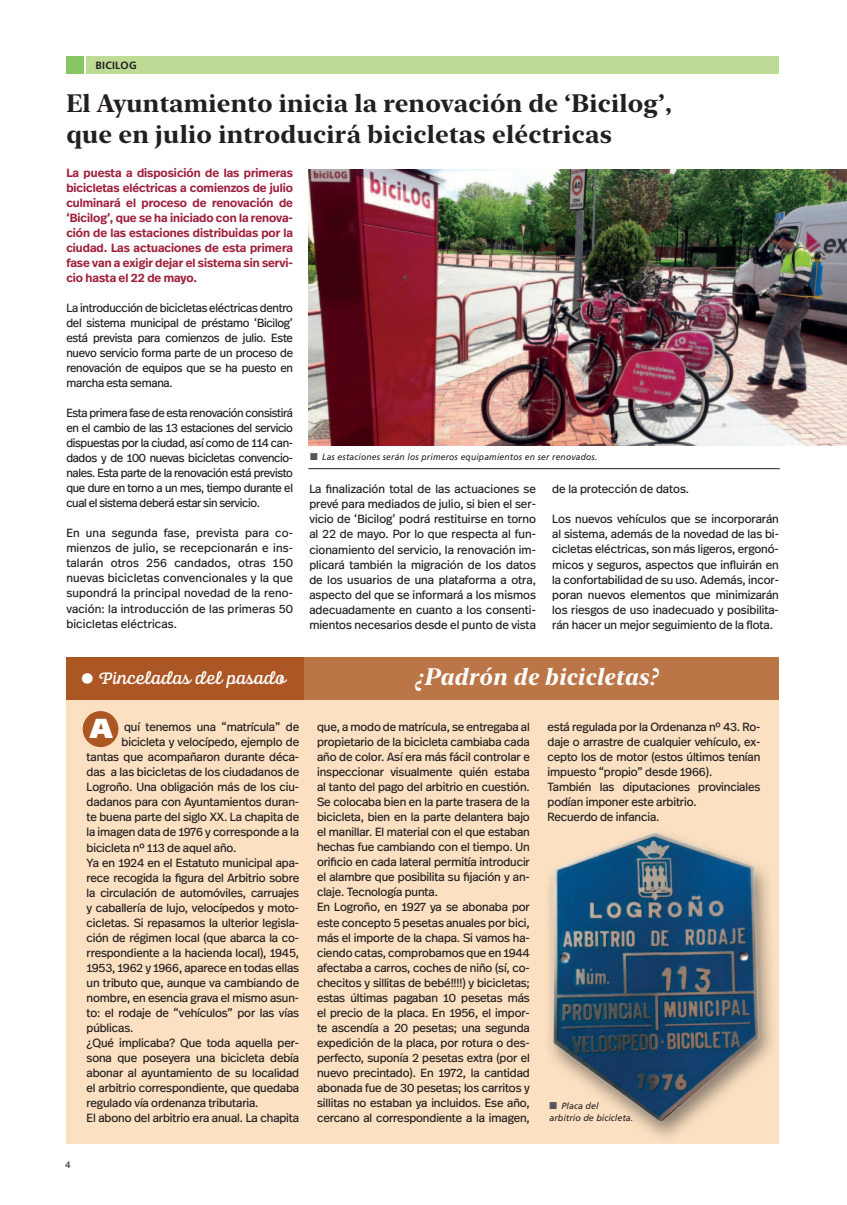
<style>
.page{position:relative;width:847px;height:1205px;background:#fff}
.page>*{position:absolute;margin:0;border:0;box-sizing:border-box;transform-origin:0 0}
.t1{font:900 27.5px "Frutiger LT Std";color:#fff}
.t2{font:17.62px "Alianza Script 500";color:#fff}
.t3{font:700 12.25px "New York Large";letter-spacing:.015em;color:#231f20}
.t4{font:11.88px/15px "Real Head Pro";letter-spacing:-.01em;color:#231f20;text-align:justify}
.t5{font:600 11.88px/15px "Real Head Pro";color:#9f213d;text-align:justify}
.t6{font:italic 700 11.62px "New York Large";letter-spacing:.02em;color:#fff}
.t7{font:700 10.5px "Frutiger LT Std";letter-spacing:.02em;color:#231f20}
.t8{font:9.38px "Arial";color:#231f20}
.t9{font:italic 9px "Frutiger LT Std";letter-spacing:.02em;color:#231f20;scale:.95 1}
.t10{font:italic 9px/12px "Frutiger LT Std";color:#231f20}
.s1{color:#57585a}
.s2{font-family:"Frutiger LT Std";font-weight:300;font-stretch:condensed;font-size:30.25px}
</style>
<div class="page">
<img style="left:308px;top:169px;width:538px;height:276px">
<hr style="left:308px;top:468px;width:471px;height:1px;background:#231f20">
<div style="left:87px;top:57px;width:692px;height:17px;background:#bddb95"></div>
<div style="left:66px;top:57px;width:18px;height:17px;background:#87c765"></div>
<div style="left:66px;top:699px;width:713px;height:445px;background:#fbe0c1"></div>
<div style="left:304px;top:657px;width:475px;height:42px;background:#bb7547"></div>
<div style="left:66px;top:657px;width:238px;height:42px;background:#ac5623"></div>
<div style="left:83px;top:711px;width:35px;height:35px;background:#ac5623;border-radius:50%"></div>
<div style="left:543px;top:827px;width:234px;height:317px;background:#231f20;opacity:.51"></div>
<img style="left:550px;top:829px;width:212px;height:295px">
<p class="t7" style="left:96px;top:59px;width:43px">BICILOG</p>
<p class="t3" style="left:66px;top:100px;width:607px">El Ayuntamiento inicia la renovación de ‘Bicilog’,</p>
<p class="t3" style="left:66px;top:131px;width:547px">que en julio introducirá bicicletas eléctricas</p>
<p class="t5" style="left:66px;top:166px;width:228px">La puesta a disposición de las primeras bicicletas eléctricas a comienzos de julio culminará el proceso de renovación de ‘Bicilog’, que se ha iniciado con la renova&shy;ción de las estaciones distribuidas por la ciudad. Las actuaciones de esta primera fase van a exigir dejar el sistema sin servi&shy;cio hasta el 22 de mayo.</p>
<p class="t4" style="left:66px;top:301px;width:228px">La introducción de bicicletas eléctricas dentro del sistema municipal de préstamo ‘Bicilog’ está prevista para comienzos de julio. Este nuevo servicio forma parte de un proceso de renovación de equipos que se ha puesto en marcha esta semana.</p>
<p class="t4" style="left:66px;top:406px;width:228px">Esta primera fase de esta renovación consistirá en el cambio de las 13 estaciones del servicio dispuestas por la ciudad, así como de 114 can&shy;dados y de 100 nuevas bicicletas convencio&shy;nales. Esta parte de la renovación está previsto que dure en torno a un mes, tiempo durante el cual el sistema deberá estar sin servicio.</p>
<p class="t4" style="left:66px;top:526px;width:228px">En una segunda fase, prevista para co&shy;mienzos de julio, se recepcionarán e ins&shy;talarán otros 256 candados, otras 150 nuevas bicicletas convencionales y la que supondrá la principal novedad de la reno&shy;vación: la introducción de las primeras 50 bicicletas eléctricas.</p>
<p class="t9" style="left:310px;top:452px;width:304px"><span class="s1">■</span> Las estaciones serán los primeros equipamientos en ser renovados.</p>
<p class="t4" style="left:309px;top:482px;width:228px">La finalización total de las actuaciones se prevé para mediados de julio, si bien el ser&shy;vicio de ‘Bicilog’ podrá restituirse en torno al 22 de mayo. Por lo que respecta al fun&shy;cionamiento del servicio, la renovación im&shy;plicará también la migración de los datos de los usuarios de una plataforma a otra, aspecto del que se informará a los mismos adecuadamente en cuanto a los consenti&shy;mientos necesarios desde el punto de vista</p>
<p class="t4" style="left:552px;top:482px;width:138px">de la protección de datos.</p>
<p class="t4" style="left:552px;top:512px;width:228px">Los nuevos vehículos que se incorporarán al sistema, además de la novedad de las bi&shy;cicletas eléctricas, son más ligeros, ergonó&shy;micos y seguros, aspectos que influirán en la confortabilidad de su uso. Además, incor&shy;poran nuevos elementos que minimizarán los riesgos de uso inadecuado y posibilita&shy;rán hacer un mejor seguimiento de la flota.</p>
<h2 class="t2" style="left:80px;top:670px;width:207px"><span class="s2">•</span> Pinceladas del pasado</h2>
<p class="t6" style="left:414px;top:674px;width:245px">¿Padrón de bicicletas?</p>
<p class="t8" style="left:66px;top:1160px;width:7px">4</p>
<h1 class="t1" style="left:90px;top:712px;width:24px">A</h1>
<p class="t4" style="left:124px;top:720px;width:176px">quí tenemos una “matrícula” de</p>
<p class="t4" style="left:122px;top:735px;width:179px">bicicleta y velocípedo, ejemplo de</p>
<p class="t4" style="left:87px;top:750px;width:214px">tantas que acompañaron durante déca-</p>
<p class="t4" style="left:87px;top:765px;width:214px">das a las bicicletas de los ciudadanos de</p>
<p class="t4" style="left:87px;top:780px;width:214px">Logroño. Una obligación más de los ciu-</p>
<p class="t4" style="left:87px;top:795px;width:214px">dadanos para con Ayuntamientos duran-</p>
<p class="t4" style="left:87px;top:810px;width:214px">te buena parte del siglo XX. La chapita de</p>
<p class="t4" style="left:87px;top:825px;width:214px">la imagen data de 1976 y corresponde a la</p>
<p class="t4" style="left:87px;top:840px;width:151px">bicicleta nº 113 de aquel año.</p>
<p class="t4" style="left:87px;top:855px;width:214px">Ya en 1924 en el Estatuto municipal apa-</p>
<p class="t4" style="left:87px;top:870px;width:214px">rece recogida la figura del Arbitrio sobre</p>
<p class="t4" style="left:87px;top:885px;width:214px">la circulación de automóviles, carruajes</p>
<p class="t4" style="left:87px;top:900px;width:214px">y caballería de lujo, velocípedos y moto-</p>
<p class="t4" style="left:87px;top:915px;width:214px">cicletas. Si repasamos la ulterior legisla-</p>
<p class="t4" style="left:87px;top:930px;width:214px">ción de régimen local (que abarca la co-</p>
<p class="t4" style="left:87px;top:945px;width:214px">rrespondiente a la hacienda local), 1945,</p>
<p class="t4" style="left:87px;top:960px;width:214px">1953, 1962 y 1966, aparece en todas ellas</p>
<p class="t4" style="left:87px;top:975px;width:214px">un tributo que, aunque va cambiando de</p>
<p class="t4" style="left:87px;top:990px;width:214px">nombre, en esencia grava el mismo asun-</p>
<p class="t4" style="left:87px;top:1005px;width:214px">to: el rodaje de “vehículos” por las vías</p>
<p class="t4" style="left:87px;top:1020px;width:48px">públicas.</p>
<p class="t4" style="left:87px;top:1035px;width:214px">¿Qué implicaba? Que toda aquella per-</p>
<p class="t4" style="left:87px;top:1050px;width:214px">sona que poseyera una bicicleta debía</p>
<p class="t4" style="left:87px;top:1065px;width:214px">abonar al ayuntamiento de su localidad</p>
<p class="t4" style="left:87px;top:1080px;width:214px">el arbitrio correspondiente, que quedaba</p>
<p class="t4" style="left:87px;top:1095px;width:173px">regulado vía ordenanza tributaria.</p>
<p class="t4" style="left:87px;top:1110px;width:214px">El abono del arbitrio era anual. La chapita</p>
<p class="t4" style="left:317px;top:720px;width:214px;text-align:left">que, a modo de matrícula, se entregaba al propietario de la bicicleta cambiaba cada año de color. Así era más fácil controlar e inspeccionar visualmente quién estaba al tanto del pago del arbitrio en cuestión.<br>Se colocaba bien en la parte trasera de la bicicleta, bien en la parte delantera bajo el manillar. El material con el que estaban hechas fue cambiando con el tiempo. Un orificio en cada lateral permitía introducir el alambre que posibilita su fijación y an&shy;claje. Tecnología punta.<br>En Logroño, en 1927 ya se abonaba por este concepto 5 pesetas anuales por bici, más el importe de la chapa. Si vamos ha&shy;ciendo catas, comprobamos que en 1944 afectaba a carros, coches de niño (sí, co&shy;checitos y sillitas de bebé!!!!) y bicicletas; estas últimas pagaban 10 pesetas más el precio de la placa. En 1956, el impor&shy;te ascendía a 20 pesetas; una segunda expedición de la placa, por rotura o des&shy;perfecto, suponía 2 pesetas extra (por el nuevo precintado). En 1972, la cantidad abonada fue de 30 pesetas; los carritos y sillitas no estaban ya incluidos. Ese año, cercano al correspondiente a la imagen,</p>
<p class="t4" style="left:547px;top:720px;width:214px;text-align:left">está regulada por la Ordenanza nº 43. Ro&shy;daje o arrastre de cualquier vehículo, ex&shy;cepto los de motor (estos últimos tenían impuesto “propio” desde 1966).<br>También las diputaciones provinciales podían imponer este arbitrio.<br>Recuerdo de infancia.</p>
<p class="t10" style="left:549px;top:1100px;width:86px"><span class="s1">■</span> Placa del<br>arbitrio de bicicleta.</p>
</div>
